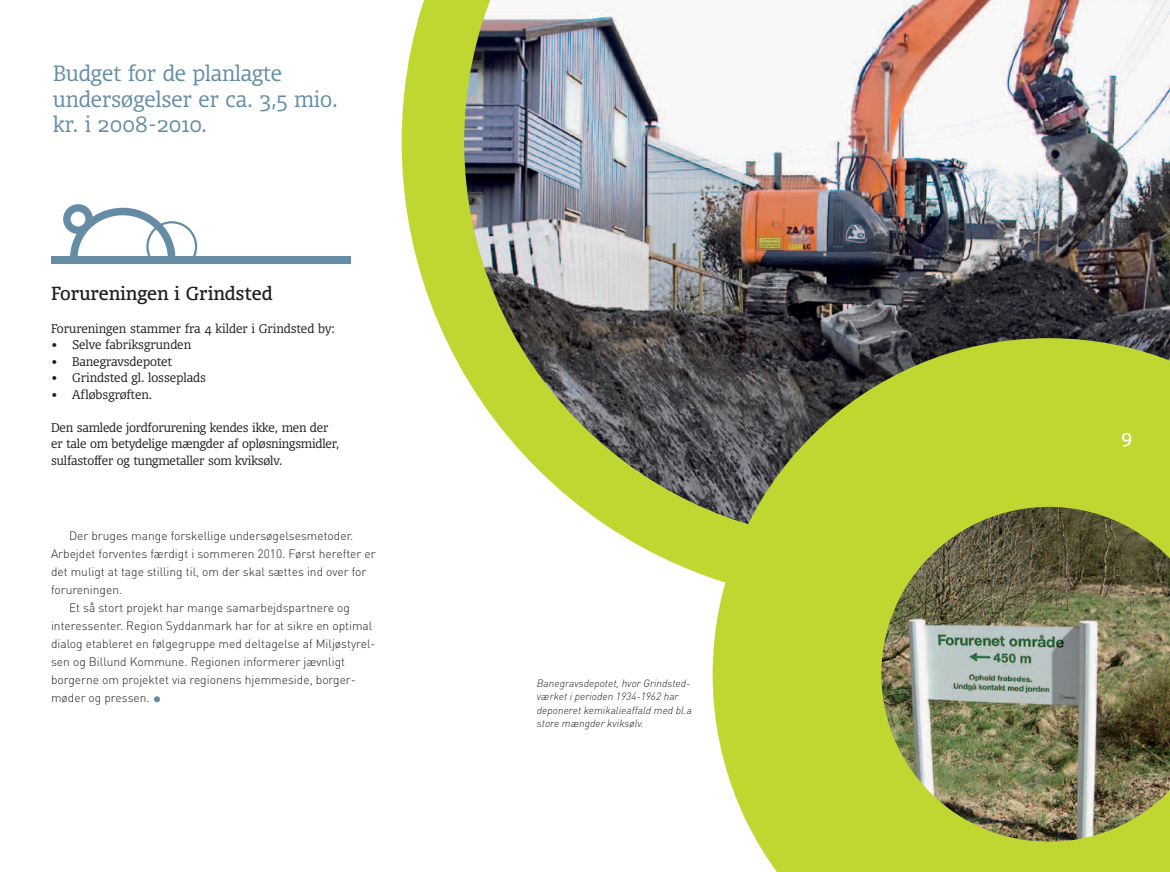
<style>
.page{position:relative;width:1170px;height:872px;background:#fff}
.page>*{position:absolute;margin:0;border:0;box-sizing:border-box;transform-origin:0 0}
.t1{font:300 21px/25.5px "Olsen";color:#648da5}
.t2{font:18px "Olsen";color:#231f20}
.t3{font:18px "Olsen";color:#fff}
.t4{font:300 12px "DIN";color:#231f20}
.t5{font:300 12px/16.5px "Olsen";letter-spacing:-.01em;color:#231f20}
.t6{font:italic 300 10.5px/13.5px "DIN";color:#231f20}
.s1{font-family:"DIN"}
</style>
<div class="page">
<img style="left:401px;top:0;width:768px;height:578px">
<img style="left:712px;top:338px;width:457px;height:534px">
<svg style="left:154px;top:696px;width:6px;height:6px"></svg>
<div style="left:51px;top:256px;width:300px;height:8px;background:#648da5"></div>
<svg style="left:63px;top:204px;width:134px;height:52px"></svg>
<h1 class="t1" style="left:53px;top:60px;width:286px">Budget for de planlagte undersøgelser er ca. 3,5 mio. kr. i 2008-2010.</h1>
<h2 class="t2" style="left:51px;top:281px;width:223px">Forureningen i Grindsted</h2>
<p class="t5" style="left:51px;top:320px;width:285px">Forureningen stammer fra 4 kilder i Grindsted by:</p>
<p class="t5" style="left:51px;top:336px;width:141px"><span class="s1">•</span> Selve fabriksgrunden</p>
<p class="t5" style="left:51px;top:353px;width:123px"><span class="s1">•</span> Banegravsdepotet</p>
<p class="t5" style="left:51px;top:369px;width:156px"><span class="s1">•</span> Grindsted gl. losseplads</p>
<p class="t5" style="left:51px;top:386px;width:103px"><span class="s1">•</span> Afløbsgrøften.</p>
<p class="t5" style="left:51px;top:419px;width:290px">Den samlede jordforurening kendes ikke, men der er tale om betydelige mængder af opløsningsmidler, sulfastoffer og tungmetaller som kviksølv.</p>
<p class="t4" style="left:69px;top:528px;width:286px">Der bruges mange forskellige undersøgelsesmetoder.</p>
<p class="t4" style="left:51px;top:546px;width:326px">Arbejdet forventes færdigt i sommeren 2010. Først herefter er</p>
<p class="t4" style="left:51px;top:564px;width:317px">det muligt at tage stilling til, om der skal sættes ind over for</p>
<p class="t4" style="left:51px;top:582px;width:73px">forureningen.</p>
<p class="t4" style="left:69px;top:600px;width:282px">Et så stort projekt har mange samarbejdspartnere og</p>
<p class="t4" style="left:51px;top:618px;width:323px">interessenter. Region Syddanmark har for at sikre en optimal</p>
<p class="t4" style="left:51px;top:636px;width:326px">dialog etableret en følgegruppe med deltagelse af Miljøstyrel-</p>
<p class="t4" style="left:51px;top:654px;width:295px">sen og Billund Kommune. Regionen informerer jævnligt</p>
<p class="t4" style="left:51px;top:672px;width:306px">borgerne om projektet via regionens hjemmeside, borger-</p>
<p class="t4" style="left:51px;top:690px;width:100px">møder og pressen.</p>
<p class="t6" style="left:537px;top:676px;width:157px">Banegravsdepotet, hvor Grindsted&shy;værket i perioden 1934-1962 har deponeret kemikalieaffald med bl.a store mængder kviksølv.</p>
<h2 class="t3" style="left:1121px;top:424px;width:12px">9</h2>
</div>
